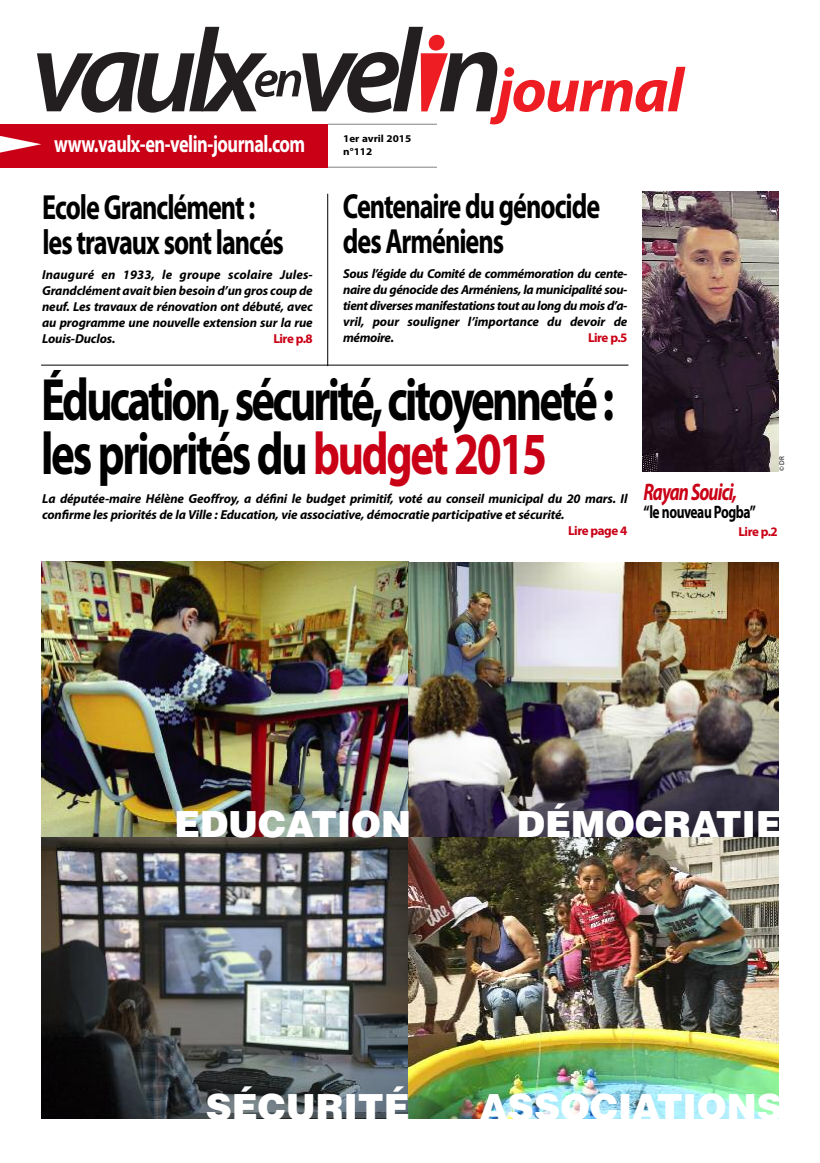
<style>
.page{position:relative;width:820px;height:1163px;background:#fff}
.page>*{position:absolute;margin:0;border:0;box-sizing:border-box;transform-origin:0 0}
.t1{font:700 60px/54px "Myriad Pro";letter-spacing:-.06em;color:#000;scale:.75 1}
.t2{font:900 36px "Helvetica";color:#fff}
.t3{font:700 35px/35px "Myriad Pro";letter-spacing:-.04em;color:#000;scale:.75 1}
.t4{font:700 24px "Myriad Pro";letter-spacing:-.03em;color:#fff;scale:.76 1}
.t5{font:italic 700 24px "Myriad Pro";letter-spacing:-.05em;color:#ca0016;scale:.75 1}
.t6{font:700 18px "Myriad Pro";letter-spacing:-.035em;color:#000;scale:.75 1}
.t7{font:italic 700 13px/16px "Myriad Pro";letter-spacing:-.01em;color:#000;text-align:justify}
.t8{font:700 13px "Myriad Pro";letter-spacing:-.035em;color:#ca0016}
.t9{font:700 10.4px "Myriad Pro";color:#000;scale:1.08 1}
.t10{font:7px "Myriad Pro";color:#000}
.s1{color:#ca0016}
</style>
<div class="page">
<hr style="left:327px;top:124px;width:110px;height:1px;background:#808080">
<hr style="left:327px;top:167px;width:110px;height:1px;background:#808080">
<div style="left:0;top:124px;width:327px;height:43px;background:#ca0016"></div>
<hr style="left:41px;top:364px;width:587px;height:1px;background:#000">
<hr style="left:327px;top:194px;width:1px;height:172px;background:#000">
<img style="left:642px;top:192px;width:136px;height:279px">
<svg style="left:37px;top:27px;width:648px;height:97px"></svg>
<img style="left:41px;top:562px;width:367px;height:275px">
<img style="left:41px;top:837px;width:367px;height:281px">
<img style="left:408px;top:562px;width:370px;height:275px">
<img style="left:408px;top:837px;width:370px;height:281px">
<h3 class="t4" style="left:54px;top:135px;width:332px">www.vaulx-en-velin-journal.com</h3>
<h3 class="t3" style="left:42px;top:193px;width:324px">Ecole Granclément : les travaux sont lancés</h3>
<p class="t7" style="left:42px;top:267px;width:272px">Inauguré en 1933, le groupe scolaire Jules-Grandclément avait bien besoin d’un gros coup de neuf. Les travaux de rénovation ont débuté, avec au programme une nouvelle extension sur la rue Louis-Duclos.</p>
<p class="t8" style="left:273px;top:333px;width:41px">Lire p.8</p>
<p class="t9" style="left:343px;top:135px;width:64px">1er avril 2015</p>
<p class="t9" style="left:343px;top:148px;width:28px">n°112</p>
<h3 class="t3" style="left:343px;top:191px;width:344px">Centenaire du génocide des Arméniens</h3>
<p class="t7" style="left:343px;top:267px;width:286px">Sous l’égide du Comité de commémoration du cente&shy;naire du génocide des Arméniens, la municipalité sou&shy;tient diverses manifestations tout au long du mois d’a&shy;vril, pour souligner l’importance du devoir de mémoire.</p>
<p class="t8" style="left:587px;top:333px;width:41px">Lire p.5</p>
<h1 class="t1" style="left:41px;top:377px;width:765px">Éducation, sécurité, citoyenneté : les priorités du <span class="s1">budget 2015</span></h1>
<p class="t7" style="left:42px;top:492px;width:586px">La députée-maire Hélène Geoffroy, a défini le budget primitif, voté au conseil municipal du 20 mars. Il confirme les priorités de la Ville : Education, vie associative, démocratie participative et sécurité.</p>
<p class="t8" style="left:568px;top:526px;width:61px">Lire page 4</p>
<p class="t10" style="left:778px;top:471px;width:16px;rotate:-90deg">© DR</p>
<h3 class="t5" style="left:643px;top:482px;width:126px">RayanSouici,</h3>
<h3 class="t6" style="left:643px;top:504px;width:151px">“le nouveau Pogba”</h3>
<p class="t8" style="left:738px;top:526px;width:41px">Lire p.2</p>
<h2 class="t2" style="left:174px;top:803px;width:238px">EDUCATION</h2>
<h2 class="t2" style="left:516px;top:803px;width:266px">DÉMOCRATIE</h2>
<h2 class="t2" style="left:206px;top:1085px;width:205px">SÉCURITÉ</h2>
<h2 class="t2" style="left:480px;top:1086px;width:304px">ASSOCIATIONS</h2>
</div>
